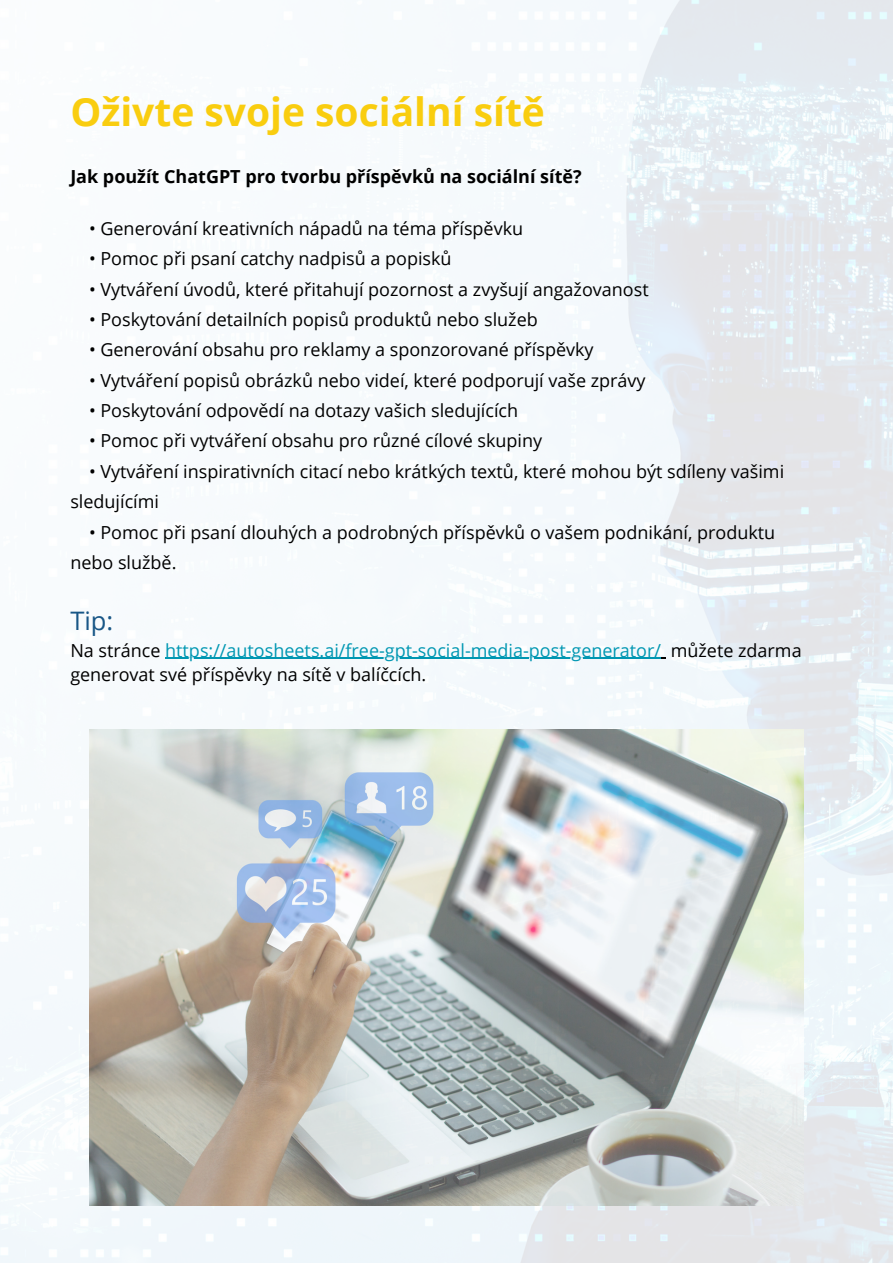
<style>
.page{position:relative;width:893px;height:1264px;background:#fff}
.page>*{position:absolute;margin:0;border:0;box-sizing:border-box;transform-origin:0 0}
.t1{font:700 39px "Open Sans";color:#f9cd0f}
.t2{font:25.5px "Open Sans";color:#185686}
.t3{font:18px/30.3px "Open Sans";color:#000}
.t4{font:700 18px "Open Sans";color:#000}
.s1{color:#0097b2}
</style>
<div class="page">
<img style="left:0;top:0;width:892px;height:1262px">
<img style="left:89px;top:729px;width:714px;height:476px">
<hr style="left:165px;top:657px;width:496px;height:2px;background:#0097b2">
<h1 class="t1" style="left:70px;top:84px;width:476px">Oživte svoje sociální sítě</h1>
<p class="t4" style="left:70px;top:164px;width:513px">Jak použít ChatGPT pro tvorbu příspěvků na sociální sítě?</p>
<p class="t3" style="left:89px;top:213px;width:435px">• Generování kreativních nápadů na téma příspěvku</p>
<p class="t3" style="left:89px;top:243px;width:364px">• Pomoc při psaní catchy nadpisů a popisků</p>
<p class="t3" style="left:89px;top:273px;width:561px">• Vytváření úvodů, které přitahují pozornost a zvyšují angažovanost</p>
<p class="t3" style="left:89px;top:304px;width:450px">• Poskytování detailních popisů produktů nebo služeb</p>
<p class="t3" style="left:89px;top:334px;width:506px">• Generování obsahu pro reklamy a sponzorované příspěvky</p>
<p class="t3" style="left:89px;top:364px;width:558px">• Vytváření popisů obrázků nebo videí, které podporují vaše zprávy</p>
<p class="t3" style="left:89px;top:395px;width:430px">• Poskytování odpovědí na dotazy vašich sledujících</p>
<p class="t3" style="left:89px;top:425px;width:454px">• Pomoc při vytváření obsahu pro různé cílové skupiny</p>
<p class="t3" style="left:70px;top:455px;width:715px;text-indent:19px">• Vytváření inspirativních citací nebo krátkých textů, které mohou být sdíleny vašimi sledujícími</p>
<p class="t3" style="left:70px;top:516px;width:706px;text-indent:19px">• Pomoc při psaní dlouhých a podrobných příspěvků o vašem podnikání, produktu nebo službě.</p>
<h2 class="t2" style="left:70px;top:602px;width:44px">Tip:</h2>
<p class="t3" style="left:70px;top:637px;width:732px;line-height:24.8px">Na stránce <span class="s1">https://autosheets.ai/free-gpt-social-media-post-generator/</span> můžete zdarma generovat své příspěvky na sítě v balíčcích.</p>
</div>
